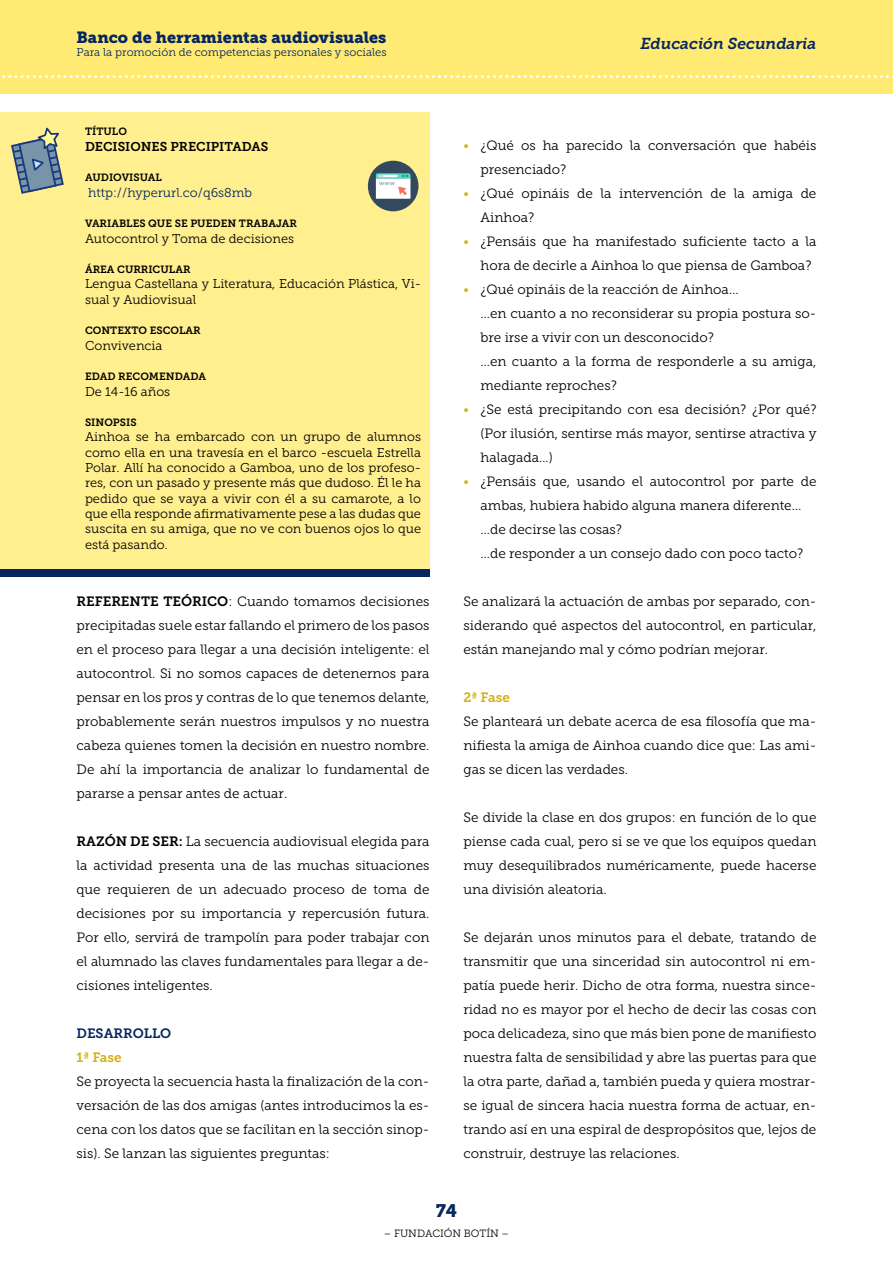
<style>
.page{position:relative;width:893px;height:1263px;background:#fff}
.page>*{position:absolute;margin:0;border:0;box-sizing:border-box;transform-origin:0 0}
.t1{font:18px "Museo Slab 900";color:#052661}
.t2{font:16.2px "Museo Slab 900";color:#052661}
.t3{font:italic 15.75px "Museo Slab 700";color:#052661}
.t4{font:13.5px/24px "Museo Slab 300";color:#000;text-align:justify}
.t5{font:13.5px "Museo Slab 700";color:#d3b019}
.t6{font:13.5px "Museo Slab 700";color:#052661}
.t7{font:12.75px/15.3px "Museo Slab 300";color:#000}
.t8{font:12.75px "Museo Slab 300";color:#052661}
.t9{font:12.75px "Museo Slab 700";color:#000}
.t10{font:11.25px "Museo Slab 300";color:#052661}
.t11{font:10.5px "Museo Slab 700";color:#000}
.t12{font:10.5px "Museo Slab 300";color:#000}
.s1{font-family:"Museo Slab 700"}
.s2{color:#d3b019}
</style>
<div class="page">
<div style="left:0;top:0;width:893px;height:94px;background:#ffeb73"></div>
<svg style="left:2px;top:75px;width:891px;height:3px"></svg>
<div style="left:0;top:113px;width:429px;height:464px;background:#ffef8f"></div>
<div style="left:0;top:570px;width:429px;height:7px;background:#052661"></div>
<div style="left:368px;top:161px;width:50px;height:50px;background:#334a5e;border-radius:50%"></div>
<svg style="left:376px;top:173px;width:34px;height:26px"></svg>
<svg style="left:11px;top:127px;width:53px;height:67px"></svg>
<p class="t2" style="left:77px;top:28px;width:311px">Banco de herramientas audiovisuales</p>
<p class="t10" style="left:77px;top:46px;width:312px">Para la promoción de competencias personales y sociales</p>
<p class="t11" style="left:85px;top:126px;width:43px">TÍTULO</p>
<p class="t9" style="left:85px;top:139px;width:185px">DECISIONES PRECIPITADAS</p>
<p class="t11" style="left:85px;top:172px;width:78px">AUDIOVISUAL</p>
<p class="t8" style="left:88px;top:185px;width:165px">http://hyperurl.co/q6s8mb</p>
<p class="t11" style="left:85px;top:218px;width:213px">VARIABLES QUE SE PUEDEN TRABAJAR</p>
<p class="t7" style="left:85px;top:231px;width:211px">Autocontrol y Toma de decisiones</p>
<p class="t11" style="left:85px;top:264px;width:107px">ÁREA CURRICULAR</p>
<p class="t7" style="left:85px;top:276px;width:337px">Lengua Castellana y Literatura, Educación Plástica, Vi&shy;sual y Audiovisual</p>
<p class="t11" style="left:85px;top:325px;width:117px">CONTEXTO ESCOLAR</p>
<p class="t7" style="left:85px;top:338px;width:79px">Convivencia</p>
<p class="t11" style="left:85px;top:371px;width:123px">EDAD RECOMENDADA</p>
<p class="t7" style="left:85px;top:384px;width:87px">De 14-16 años</p>
<p class="t11" style="left:85px;top:417px;width:53px">SINOPSIS</p>
<p class="t7" style="left:85px;top:429px;width:337px;text-align:justify">Ainhoa se ha embarcado con un grupo de alumnos como ella en una travesía en el barco -escuela Estrella Polar. Allí ha conocido a Gamboa, uno de los profeso&shy;res, con un pasado y presente más que dudoso. Él le ha pedido que se vaya a vivir con él a su camarote, a lo que ella responde afirmativamente pese a las dudas que suscita en su amiga, que no ve con buenos ojos lo que está pasando.</p>
<p class="t4" style="left:77px;top:589px;width:354px"><span class="s1">REFERENTE TEÓRICO</span>: Cuando tomamos decisiones precipitadas suele estar fallando el primero de los pasos en el proceso para llegar a una decisión inteligente: el autocontrol. Si no somos capaces de detenernos para pensar en los pros y contras de lo que tenemos delante, probablemente serán nuestros impulsos y no nuestra cabeza quienes tomen la decisión en nuestro nombre.<br>De ahí la importancia de analizar lo fundamental de pararse a pensar antes de actuar.</p>
<p class="t4" style="left:77px;top:829px;width:354px"><span class="s1">RAZÓN DE SER:</span> La secuencia audiovisual elegida para la actividad presenta una de las muchas situaciones que requieren de un adecuado proceso de toma de decisiones por su importancia y repercusión futura.<br>Por ello, servirá de trampolín para poder trabajar con el alumnado las claves fundamentales para llegar a de&shy;cisiones inteligentes.</p>
<p class="t6" style="left:77px;top:1026px;width:96px">DESARROLLO</p>
<p class="t5" style="left:77px;top:1050px;width:47px">1ª Fase</p>
<p class="t4" style="left:77px;top:1069px;width:354px">Se proyecta la secuencia hasta la finalización de la con&shy;versación de las dos amigas (antes introducimos la es&shy;cena con los datos que se facilitan en la sección sinop&shy;sis). Se lanzan las siguientes preguntas:</p>
<p class="t3" style="left:640px;top:34px;width:177px">Educación Secundaria</p>
<p class="t4" style="left:480px;top:133px;width:337px;text-indent:-17px"><span class="s2">•</span> ¿Qué os ha parecido la conversación que habéis presenciado?</p>
<p class="t4" style="left:480px;top:181px;width:337px;text-indent:-17px"><span class="s2">•</span> ¿Qué opináis de la intervención de la amiga de<br>Ainhoa?</p>
<p class="t4" style="left:480px;top:229px;width:337px;text-indent:-17px"><span class="s2">•</span> ¿Pensáis que ha manifestado suficiente tacto a la hora de decirle a Ainhoa lo que piensa de Gamboa?</p>
<p class="t4" style="left:463px;top:277px;width:277px"><span class="s2">•</span> ¿Qué opináis de la reacción de Ainhoa…</p>
<p class="t4" style="left:480px;top:301px;width:337px">…en cuanto a no reconsiderar su propia postura so&shy;bre irse a vivir con un desconocido?</p>
<p class="t4" style="left:480px;top:349px;width:337px">…en cuanto a la forma de responderle a su amiga, mediante reproches?</p>
<p class="t4" style="left:480px;top:397px;width:337px;text-indent:-17px"><span class="s2">•</span> ¿Se está precipitando con esa decisión? ¿Por qué? (Por ilusión, sentirse más mayor, sentirse atractiva y halagada…)</p>
<p class="t4" style="left:463px;top:469px;width:354px;text-align:center"><span class="s2">•</span> ¿Pensáis que, usando el autocontrol por parte de ambas, hubiera habido alguna manera diferente…</p>
<p class="t4" style="left:480px;top:517px;width:143px">…de decirse las cosas?</p>
<p class="t4" style="left:480px;top:541px;width:324px">…de responder a un consejo dado con poco tacto?</p>
<p class="t4" style="left:463px;top:589px;width:354px">Se analizará la actuación de ambas por separado, con&shy;siderando qué aspectos del autocontrol, en particular, están manejando mal y cómo podrían mejorar.</p>
<p class="t5" style="left:463px;top:690px;width:48px">2ª Fase</p>
<p class="t4" style="left:463px;top:709px;width:354px">Se planteará un debate acerca de esa filosofía que ma&shy;nifiesta la amiga de Ainhoa cuando dice que: Las ami&shy;gas se dicen las verdades.</p>
<p class="t4" style="left:463px;top:805px;width:354px">Se divide la clase en dos grupos: en función de lo que piense cada cual, pero si se ve que los equipos quedan muy desequilibrados numéricamente, puede hacerse una división aleatoria.</p>
<p class="t4" style="left:463px;top:925px;width:354px">Se dejarán unos minutos para el debate, tratando de transmitir que una sinceridad sin autocontrol ni em&shy;patía puede herir. Dicho de otra forma, nuestra since&shy;ridad no es mayor por el hecho de decir las cosas con poca delicadeza, sino que más bien pone de manifiesto nuestra falta de sensibilidad y abre las puertas para que la otra parte, dañad a, también pueda y quiera mostrar&shy;se igual de sincera hacia nuestra forma de actuar, en&shy;trando así en una espiral de despropósitos que, lejos de construir, destruye las relaciones.</p>
<h1 class="t1" style="left:436px;top:1201px;width:23px">74</h1>
<p class="t12" style="left:384px;top:1227px;width:127px">– FUNDACIÓN BOTÍN –</p>
</div>
